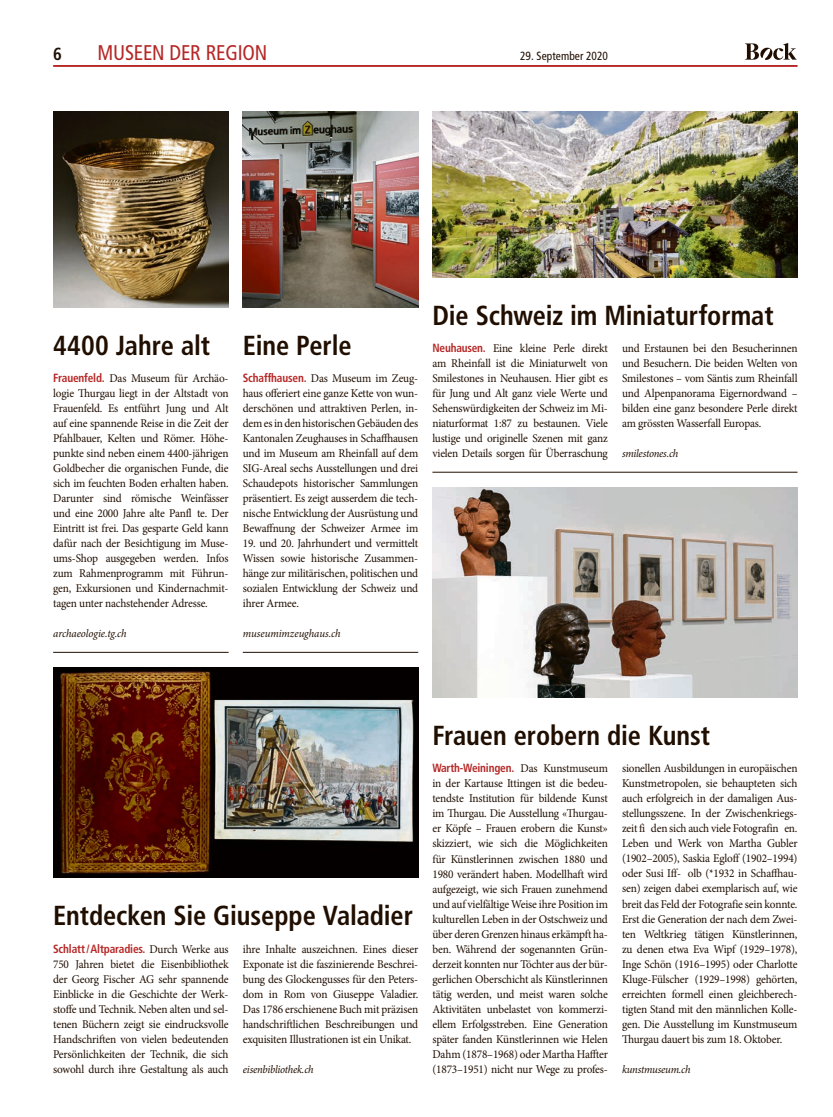
<style>
.page{position:relative;width:833px;height:1117px;background:#fff}
.page>*{position:absolute;margin:0;border:0;box-sizing:border-box;transform-origin:0 0}
.t1{font:700 condensed 27.5px "Frutiger LT Std";letter-spacing:-.005em;color:#200e00;scale:.96 1}
.t2{font:condensed 21.25px "Frutiger LT Std";letter-spacing:-.01em;color:#b52725;scale:.96 1}
.t3{font:700 condensed 17.5px "Frutiger LT Std";color:#200e00;scale:.96 1}
.t4{font:11.88px/15px "Minion Pro";letter-spacing:-.015em;color:#200e00;text-align:justify;scale:.95 1}
.t5{font:700 condensed 11.88px "Frutiger LT Std";letter-spacing:-.015em;color:#b52725;scale:.95 1}
.t6{font:condensed 11.88px "Frutiger LT Std";letter-spacing:.005em;color:#200e00;scale:.96 1}
.t7{font:italic 11.25px "Minion Pro";letter-spacing:-.015em;color:#200e00;scale:.95 1}
.s1{font-family:"Frutiger LT Std";font-weight:700;font-stretch:condensed;color:#b52725}
.s2{font-family:"Minion Pro";font-weight:400;font-stretch:normal;color:#200e00}
</style>
<div class="page">
<svg style="left:745px;top:43px;width:51px;height:17px"></svg>
<hr style="left:53px;top:65px;width:744px;height:2px;background:#b52725">
<img style="left:432px;top:487px;width:365px;height:210px">
<img style="left:53px;top:667px;width:365px;height:210px">
<hr style="left:53px;top:652px;width:176px;height:1px;background:#200e00">
<hr style="left:432px;top:472px;width:365px;height:1px;background:#200e00">
<img style="left:432px;top:112px;width:365px;height:165px">
<img style="left:53px;top:112px;width:176px;height:195px">
<img style="left:243px;top:112px;width:175px;height:195px">
<hr style="left:243px;top:652px;width:175px;height:1px;background:#200e00">
<h3 class="t3" style="left:53px;top:43px;width:11px">6</h3>
<h2 class="t2" style="left:97px;top:40px;width:179px">MUSEEN DER REGION</h2>
<p class="t6" style="left:520px;top:49px;width:93px">29. September 2020</p>
<h1 class="t1" style="left:53px;top:329px;width:165px">4400 Jahre alt</h1>
<p class="t4" style="left:53px;top:371px;width:186px"><span class="s1">Frauenfeld.</span> Das Museum für Archäo&shy;logie Thurgau liegt in der Altstadt von Frauenfeld. Es entführt Jung und Alt auf eine spannende Reise in die Zeit der Pfahlbauer, Kelten und Römer. Höhe&shy;punkte sind neben einem 4400-jährigen Goldbecher die organischen Funde, die sich im feuchten Boden erhalten haben.<br>Darunter sind römische Weinfässer und eine 2000 Jahre alte Panfl te. Der Eintritt ist frei. Das gesparte Geld kann dafür nach der Besichtigung im Muse&shy;ums-Shop ausgegeben werden. Infos zum Rahmenprogramm mit Führun&shy;gen, Exkursionen und Kindernachmit&shy;tagen unter nachstehender Adresse.</p>
<p class="t7" style="left:53px;top:626px;width:79px">archaeologie.tg.ch</p>
<h1 class="t1" style="left:243px;top:329px;width:115px">Eine Perle</h1>
<p class="t4" style="left:243px;top:371px;width:186px"><span class="s1">Schaffhausen.</span> Das Museum im Zeug&shy;haus offeriert eine ganze Kette von wun&shy;derschönen und attraktiven Perlen, in&shy;dem es in den historischen Gebäuden des Kantonalen Zeughauses in Schaffhausen und im Museum am Rheinfall auf dem SIG-Areal sechs Ausstellungen und drei Schaudepots historischer Sammlungen präsentiert. Es zeigt ausserdem die tech&shy;nische Entwicklung der Ausrüstung und Bewaffnung der Schweizer Armee im</p>
<p class="t4" style="left:243px;top:536px;width:186px">19. und 20. Jahrhundert und vermittelt Wissen sowie historische Zusammen&shy;hänge zur militärischen, politischen und sozialen Entwicklung der Schweiz und ihrer Armee.</p>
<p class="t7" style="left:243px;top:626px;width:105px">museumimzeughaus.ch</p>
<h1 class="t1" style="left:432px;top:299px;width:357px">Die Schweiz im Miniaturformat</h1>
<p class="t4" style="left:622px;top:341px;width:186px">und Erstaunen bei den Besucherinnen und Besuchern. Die beiden Welten von Smilestones – vom Säntis zum Rheinfall und Alpenpanorama Eigernordwand – bilden eine ganz besondere Perle direkt am grössten Wasserfall Europas.</p>
<p class="t7" style="left:622px;top:446px;width:61px">smilestones.ch</p>
<p class="t4" style="left:432px;top:341px;width:186px"><span class="s1">Neuhausen.</span> Eine kleine Perle direkt am Rheinfall ist die Miniaturwelt von Smilestones in Neuhausen. Hier gibt es für Jung und Alt ganz viele Werte und Sehenswürdigkeiten der Schweiz im Mi&shy;niaturformat 1:87 zu bestaunen. Viele lustige und originelle Szenen mit ganz vielen Details sorgen für Überraschung</p>
<h1 class="t1" style="left:53px;top:899px;width:376px">Entdecken Sie Giuseppe Valadier</h1>
<p class="t5" style="left:53px;top:941px;width:186px">Schlatt / Altparadies. <span class="s2">Durch Werke aus</span></p>
<p class="t4" style="left:53px;top:956px;width:186px">750 Jahren bietet die Eisenbibliothek der Georg Fischer AG sehr spannende Einblicke in die Geschichte der Werk&shy;stoffe und Technik. Neben alten und sel&shy;tenen Büchern zeigt sie eindrucksvolle Handschriften von vielen bedeutenden Persönlichkeiten der Technik, die sich sowohl durch ihre Gestaltung als auch</p>
<p class="t4" style="left:243px;top:941px;width:186px">ihre Inhalte auszeichnen. Eines dieser Exponate ist die faszinierende Beschrei&shy;bung des Glockengusses für den Peters&shy;dom in Rom von Giuseppe Valadier.<br>Das 1786 erschienene Buch mit präzisen handschriftlichen Beschreibungen und exquisiten Illustrationen ist ein Unikat.</p>
<p class="t7" style="left:243px;top:1061px;width:76px">eisenbibliothek.ch</p>
<h1 class="t1" style="left:432px;top:719px;width:291px">Frauen erobern die Kunst</h1>
<p class="t5" style="left:432px;top:761px;width:186px">Warth-Weiningen. <span class="s2">Das Kunstmuseum</span></p>
<p class="t4" style="left:432px;top:776px;width:186px">in der Kartause Ittingen ist die bedeu&shy;tendste Institution für bildende Kunst im Thurgau. Die Ausstellung «Thurgau&shy;er Köpfe – Frauen erobern die Kunst» skizziert, wie sich die Möglichkeiten für Künstlerinnen zwischen 1880 und 1980 verändert haben. Modellhaft wird aufgezeigt, wie sich Frauen zunehmend und auf vielfältige Weise ihre Position im kulturellen Leben in der Ostschweiz und über deren Grenzen hinaus erkämpft ha&shy;ben. Während der sogenannten Grün&shy;derzeit konnten nur Töchter aus der bür&shy;gerlichen Oberschicht als Künstlerinnen tätig werden, und meist waren solche Aktivitäten unbelastet von kommerzi&shy;ellem Erfolgsstreben. Eine Generation später fanden Künstlerinnen wie Helen Dahm (1878–1968) oder Martha Haffter (1873–1951) nicht nur Wege zu profes-</p>
<p class="t4" style="left:622px;top:761px;width:186px">sionellen Ausbildungen in europäischen Kunstmetropolen, sie behaupteten sich auch erfolgreich in der damaligen Aus&shy;stellungsszene. In der Zwischenkriegs&shy;zeit fi den sich auch viele Fotografin en.<br>Leben und Werk von Martha Gubler (1902–2005), Saskia Egloff (1902–1994) oder Susi Iff- olb (*1932 in Schaffhau&shy;sen) zeigen dabei exemplarisch auf, wie breit das Feld der Fotografie sein konnte.<br>Erst die Generation der nach dem Zwei&shy;ten Weltkrieg tätigen Künstlerinnen, zu denen etwa Eva Wipf (1929–1978), Inge Schön (1916–1995) oder Charlotte Kluge-Fülscher (1929–1998) gehörten, erreichten formell einen gleichberech&shy;tigten Stand mit den männlichen Kolle&shy;gen. Die Ausstellung im Kunstmuseum Thurgau dauert bis zum 18. Oktober.</p>
<p class="t7" style="left:622px;top:1061px;width:74px">kunstmuseum.ch</p>
</div>
